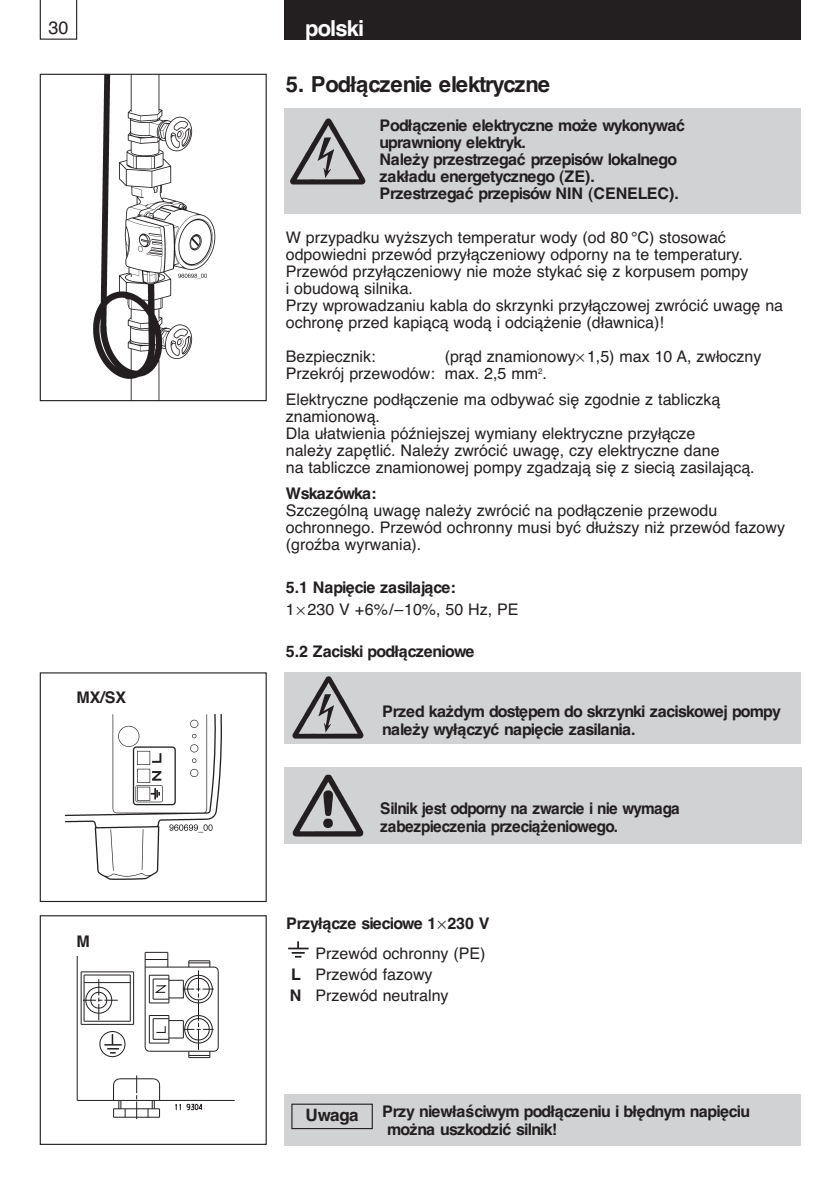
<style>
.page{position:relative;width:840px;height:1191px;background:#fff}
.page>*{position:absolute;margin:0;border:0;box-sizing:border-box;transform-origin:0 0}
.t1{font:700 22px "Helvetica";letter-spacing:-.055em;color:#231f20}
.t2{font:700 22px "Helvetica";letter-spacing:-.04em;color:#fff}
.t3{font:18px "Helvetica";color:#231f20}
.t4{font:700 17px "Helvetica";letter-spacing:-.03em;color:#231f20}
.t5{font:16px/17px "Helvetica";color:#231f20}
.t6{font:700 16px/17px "Helvetica";letter-spacing:-.055em;color:#231f20}
.t7{font:700 16px/18px "Helvetica";letter-spacing:-.055em;color:#231f20;scale:.96 1}
.s1{font-weight:700}
</style>
<div class="page">
<hr style="left:84px;top:982px;width:46px;height:1px;background:#231f20">
<hr style="left:84px;top:1021px;width:46px;height:1px;background:#231f20">
<hr style="left:84px;top:974px;width:46px;height:1px;background:#231f20">
<svg style="left:83px;top:979px;width:35px;height:41px"></svg>
<hr style="left:130px;top:975px;width:1px;height:46px;background:#231f20">
<hr style="left:84px;top:975px;width:1px;height:46px;background:#231f20">
<hr style="left:77px;top:937px;width:1px;height:163px;background:#231f20">
<hr style="left:77px;top:1100px;width:158px;height:1px;background:#231f20">
<hr style="left:81px;top:1024px;width:52px;height:1px;background:#231f20">
<hr style="left:81px;top:971px;width:52px;height:1px;background:#231f20">
<svg style="left:136px;top:1075px;width:1px;height:44px"></svg>
<hr style="left:120px;top:1078px;width:33px;height:1px;background:#231f20">
<hr style="left:133px;top:972px;width:1px;height:52px;background:#231f20">
<hr style="left:81px;top:972px;width:1px;height:52px;background:#231f20">
<hr style="left:113px;top:1108px;width:46px;height:1px;background:#231f20">
<hr style="left:113px;top:1116px;width:46px;height:1px;background:#231f20">
<svg style="left:113px;top:1078px;width:13px;height:39px"></svg>
<svg style="left:148px;top:1078px;width:12px;height:39px"></svg>
<svg style="left:175px;top:1103px;width:27px;height:7px"></svg>
<svg style="left:144px;top:952px;width:75px;height:106px"></svg>
<svg style="left:99px;top:1031px;width:27px;height:26px"></svg>
<div style="left:40px;top:915px;width:226px;height:229px;border:1px solid #231f20"></div>
<div style="left:283px;top:0;width:516px;height:40px;background:#231f20"></div>
<svg style="left:40px;top:0;width:37px;height:40px"></svg>
<div style="left:283px;top:108px;width:516px;height:105px;background:#d1d2d4"></div>
<img style="left:290px;top:118px;width:76px;height:67px">
<img style="left:93px;top:76px;width:123px;height:323px">
<div style="left:40px;top:74px;width:226px;height:327px;border:1px solid #231f20"></div>
<img style="left:65px;top:713px;width:157px;height:167px">
<div style="left:40px;top:672px;width:226px;height:230px;border:1px solid #231f20"></div>
<div style="left:283px;top:672px;width:516px;height:72px;background:#d1d2d4"></div>
<img style="left:288px;top:941px;width:21px;height:17px">
<div style="left:283px;top:1094px;width:516px;height:51px;background:#d1d2d4"></div>
<div style="left:74px;top:933px;width:52px;height:23px;background:#fff"></div>
<div style="left:283px;top:767px;width:518px;height:77px;background:#d1d2d4"></div>
<img style="left:292px;top:676px;width:72px;height:63px">
<img style="left:292px;top:774px;width:72px;height:63px">
<div style="left:291px;top:1103px;width:81px;height:26px;border:1px solid #231f20"></div>
<p class="t3" style="left:48px;top:21px;width:22px">30</p>
<h1 class="t2" style="left:305px;top:20px;width:61px">polski</h1>
<h1 class="t1" style="left:285px;top:76px;width:266px">5. Podłączenie elektryczne</h1>
<p class="t6" style="left:76px;top:690px;width:51px">MX/SX</p>
<p class="t6" style="left:76px;top:934px;width:15px">M</p>
<p class="t6" style="left:379px;top:119px;width:307px">Podłączenie elektryczne może wykonywać uprawniony elektryk.<br>Należy przestrzegać przepisów lokalnego zakładu energetycznego (ZE).<br>Przestrzegać przepisów NIN (CENELEC).</p>
<p class="t5" style="left:285px;top:231px;width:498px">W przypadku wyższych temperatur wody (od 80 °C) stosować odpowiedni przewód przyłączeniowy odporny na te temperatury.<br>Przewód przyłączeniowy nie może stykać się z korpusem pompy<br>i obudową silnika.<br>Przy wprowadzaniu kabla do skrzynki przyłączowej zwrócić uwagę na ochronę przed kapiącą wodą i odciążenie (dławnica)!</p>
<p class="t5" style="left:285px;top:350px;width:91px">Bezpiecznik:</p>
<p class="t5" style="left:285px;top:350px;width:477px;text-indent:159px">(prąd znamionowy 1,5) max 10 A, zwłoczny<br>Przekrój przewodów: max. 2,5 mm<sup>2</sup>.</p>
<p class="t5" style="left:285px;top:393px;width:470px">Elektryczne podłączenie ma odbywać się zgodnie z tabliczką znamionową.<br>Dla ułatwienia późniejszej wymiany elektryczne przyłącze<br>należy zapętlić. Należy zwrócić uwagę, czy elektryczne dane<br>na tabliczce znamionowej pompy zgadzają się z siecią zasilającą.</p>
<p class="t6" style="left:285px;top:487px;width:92px">Wskazówka:</p>
<p class="t5" style="left:285px;top:504px;width:500px">Szczególną uwagę należy zwrócić na podłączenie przewodu ochronnego. Przewód ochronny musi być dłuższy niż przewód fazowy (groźba wyrwania).</p>
<p class="t6" style="left:285px;top:581px;width:171px">5.1 Napięcie zasilające:</p>
<p class="t5" style="left:285px;top:603px;width:234px">1 230 V +6%/–10%, 50 Hz, PE</p>
<p class="t6" style="left:285px;top:645px;width:190px">5.2 Zaciski podłączeniowe</p>
<p class="t6" style="left:382px;top:703px;width:400px;line-height:18px">Przed każdym dostępem do skrzynki zaciskowej pompy należy wyłączyć napięcie zasilania.</p>
<p class="t7" style="left:380px;top:801px;width:313px">Silnik jest odporny na zwarcie i nie wymaga zabezpieczenia przeciążeniowego.</p>
<p class="t6" style="left:286px;top:916px;width:205px">Przyłącze sieciowe 1 230 V</p>
<p class="t5" style="left:290px;top:944px;width:197px;line-height:21px;text-indent:26px">Przewód ochronny (PE)<br><span class="s1">L</span> Przewód fazowy<br><span class="s1">N</span> Przewód neutralny</p>
<p class="t4" style="left:305px;top:1109px;width:54px">Uwaga</p>
<p class="t6" style="left:387px;top:1103px;width:364px;line-height:18px;text-indent:-5px">Przy niewłaściwym podłączeniu i błędnym napięciu można uszkodzić silnik!</p>
</div>
